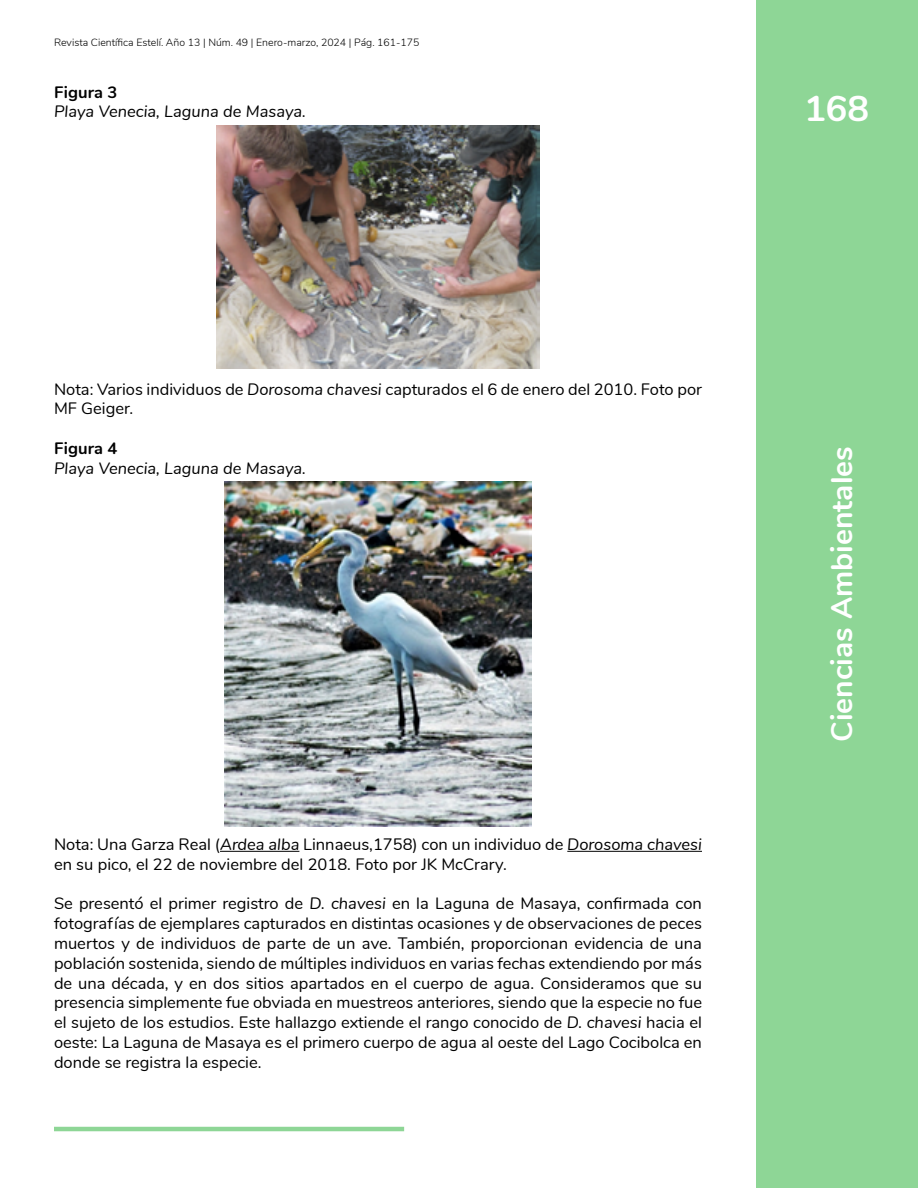
<style>
.page{position:relative;width:918px;height:1188px;background:#fff}
.page>*{position:absolute;margin:0;border:0;box-sizing:border-box;transform-origin:0 0}
.t1{font:700 36px "Nunito";color:#fff}
.t2{font:700 30px "Nunito";color:#fff}
.t3{font:16.5px/19.8px "Nunito";color:#000}
.t4{font:italic 16.5px "Nunito";color:#000}
.t5{font:700 16.5px "Nunito";color:#000}
.t6{font:300 10.5px "Nunito";color:#000}
.s1{font-style:italic}
</style>
<div class="page">
<div style="left:756px;top:0;width:162px;height:1188px;background:#8ed696"></div>
<hr style="left:54px;top:1127px;width:350px;height:4px;background:#8ed696">
<hr style="left:220px;top:851px;width:79px;height:1px;background:#000">
<hr style="left:567px;top:851px;width:135px;height:1px;background:#000">
<img style="left:216px;top:126px;width:324px;height:242px">
<img style="left:224px;top:481px;width:308px;height:345px">
<p class="t6" style="left:54px;top:34px;width:367px">Revista Científica Estelí. Año 13 | Núm. 49 | Enero-marzo, 2024 | Pág. 161-175</p>
<p class="t5" style="left:54px;top:80px;width:65px">Figura 3</p>
<p class="t4" style="left:54px;top:100px;width:253px">Playa Venecia, Laguna de Masaya.</p>
<p class="t3" style="left:54px;top:378px;width:650px">Nota: Varios individuos de <span class="s1">Dorosoma chavesi</span> capturados el 6 de enero del 2010. Foto por<br>MF Geiger.</p>
<p class="t5" style="left:54px;top:436px;width:65px">Figura 4</p>
<p class="t4" style="left:54px;top:456px;width:253px">Playa Venecia, Laguna de Masaya.</p>
<p class="t3" style="left:54px;top:834px;width:649px">Nota: Una Garza Real (<span class="s1">Ardea alba</span> Linnaeus,1758) con un individuo de <span class="s1">Dorosoma chavesi </span>en su pico, el 22 de noviembre del 2018. Foto por JK McCrary.</p>
<p class="t3" style="left:54px;top:893px;width:650px;text-align:justify">Se presentó el primer registro de <span class="s1">D. chavesi</span> en la Laguna de Masaya, confirmada con fotografías de ejemplares capturados en distintas ocasiones y de observaciones de peces muertos y de individuos de parte de un ave. También, proporcionan evidencia de una población sostenida, siendo de múltiples individuos en varias fechas extendiendo por más de una década, y en dos sitios apartados en el cuerpo de agua. Consideramos que su presencia simplemente fue obviada en muestreos anteriores, siendo que la especie no fue el sujeto de los estudios. Este hallazgo extiende el rango conocido de <span class="s1">D. chavesi</span> hacia el oeste: La Laguna de Masaya es el primero cuerpo de agua al oeste del Lago Cocibolca en donde se registra la especie.</p>
<h1 class="t1" style="left:804px;top:82px;width:66px">168</h1>
<h2 class="t2" style="left:820px;top:742px;width:297px;rotate:-90deg">Ciencias Ambientales</h2>
</div>
